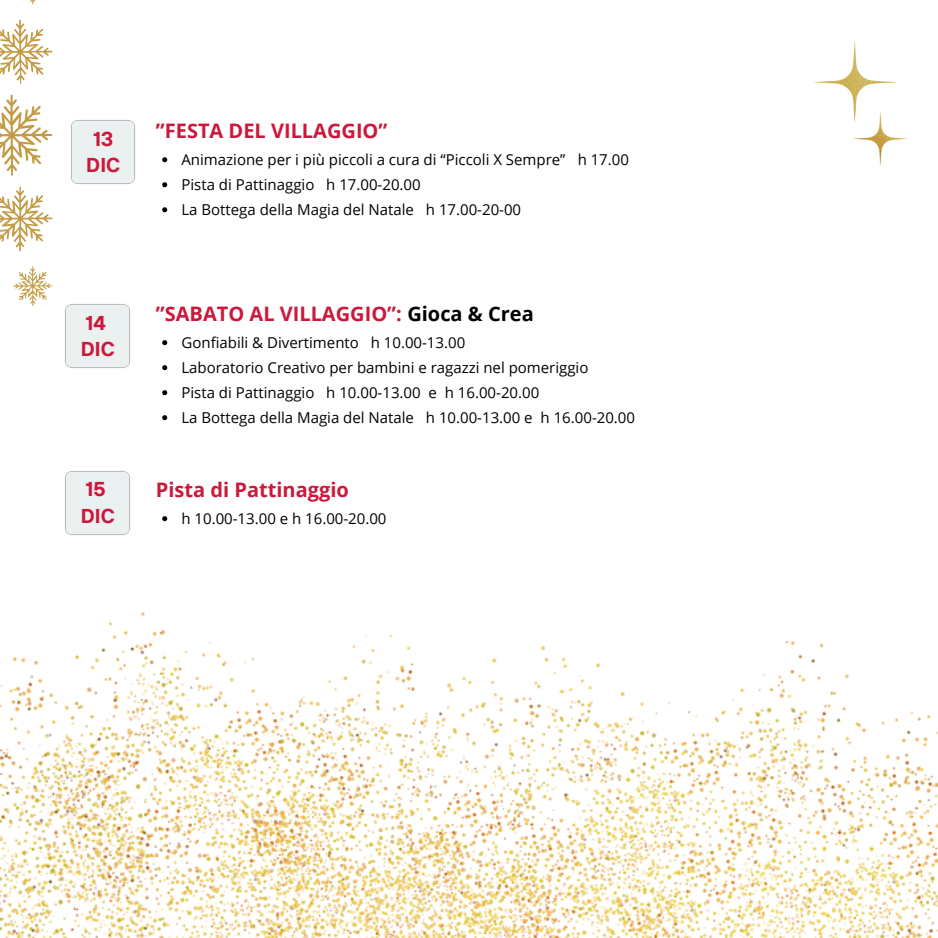
<style>
.page{position:relative;width:938px;height:938px;background:#fff}
.page>*{position:absolute;margin:0;border:0;box-sizing:border-box;transform-origin:0 0}
.t1{font:700 20px "Open Sans";color:#cb183b}
.t2{font:700 20px/26.8px "TT Interphases";color:#cb183b}
.t3{font:15px "Open Sans";color:#000}
.s1{color:#000}
</style>
<div class="page">
<div style="left:71px;top:120px;width:64px;height:64px;background:#ebf0f0"></div>
<div style="left:65px;top:304px;width:65px;height:64px;background:#ebf0f0"></div>
<div style="left:65px;top:471px;width:65px;height:64px;background:#ebf0f0"></div>
<img style="left:814px;top:42px;width:93px;height:123px">
<img style="left:0;top:612px;width:938px;height:325px">
<svg style="left:0;top:0;width:52px;height:306px"></svg>
<svg style="left:162px;top:157px;width:5px;height:5px"></svg>
<svg style="left:162px;top:182px;width:5px;height:5px"></svg>
<svg style="left:162px;top:207px;width:5px;height:5px"></svg>
<svg style="left:162px;top:340px;width:5px;height:5px"></svg>
<svg style="left:162px;top:365px;width:5px;height:5px"></svg>
<svg style="left:162px;top:390px;width:5px;height:5px"></svg>
<svg style="left:162px;top:415px;width:5px;height:5px"></svg>
<svg style="left:162px;top:516px;width:5px;height:5px"></svg>
<h1 class="t2" style="left:86px;top:125px;width:35px;text-align:center">13<br>DIC</h1>
<p class="t1" style="left:156px;top:117px;width:233px">”FESTA DEL VILLAGGIO”</p>
<h1 class="t3" style="left:181px;top:149px;width:449px">Animazione per i più piccoli a cura di “Piccoli X Sempre” h 17.00</h1>
<p class="t3" style="left:181px;top:174px;width:241px">Pista di Pattinaggio h 17.00-20.00</p>
<p class="t3" style="left:181px;top:199px;width:341px">La Bottega della Magia del Natale h 17.00-20-00</p>
<p class="t2" style="left:81px;top:309px;width:35px">14<br>DIC</p>
<h2 class="t1" style="left:156px;top:300px;width:379px">”SABATO AL VILLAGGIO”: <span class="s1">Gioca &amp; Crea</span></h2>
<p class="t3" style="left:181px;top:331px;width:285px">Gonfiabili &amp; Divertimento h 10.00-13.00</p>
<p class="t3" style="left:181px;top:356px;width:408px">Laboratorio Creativo per bambini e ragazzi nel pomeriggio</p>
<p class="t3" style="left:181px;top:381px;width:359px">Pista di Pattinaggio h 10.00-13.00 e h 16.00-20.00</p>
<p class="t3" style="left:181px;top:406px;width:455px">La Bottega della Magia del Natale h 10.00-13.00 e h 16.00-20.00</p>
<p class="t2" style="left:81px;top:475px;width:35px">15<br>DIC</p>
<h1 class="t1" style="left:156px;top:476px;width:194px">Pista di Pattinaggio</h1>
<h2 class="t3" style="left:181px;top:507px;width:206px">h 10.00-13.00 e h 16.00-20.00</h2>
</div>
